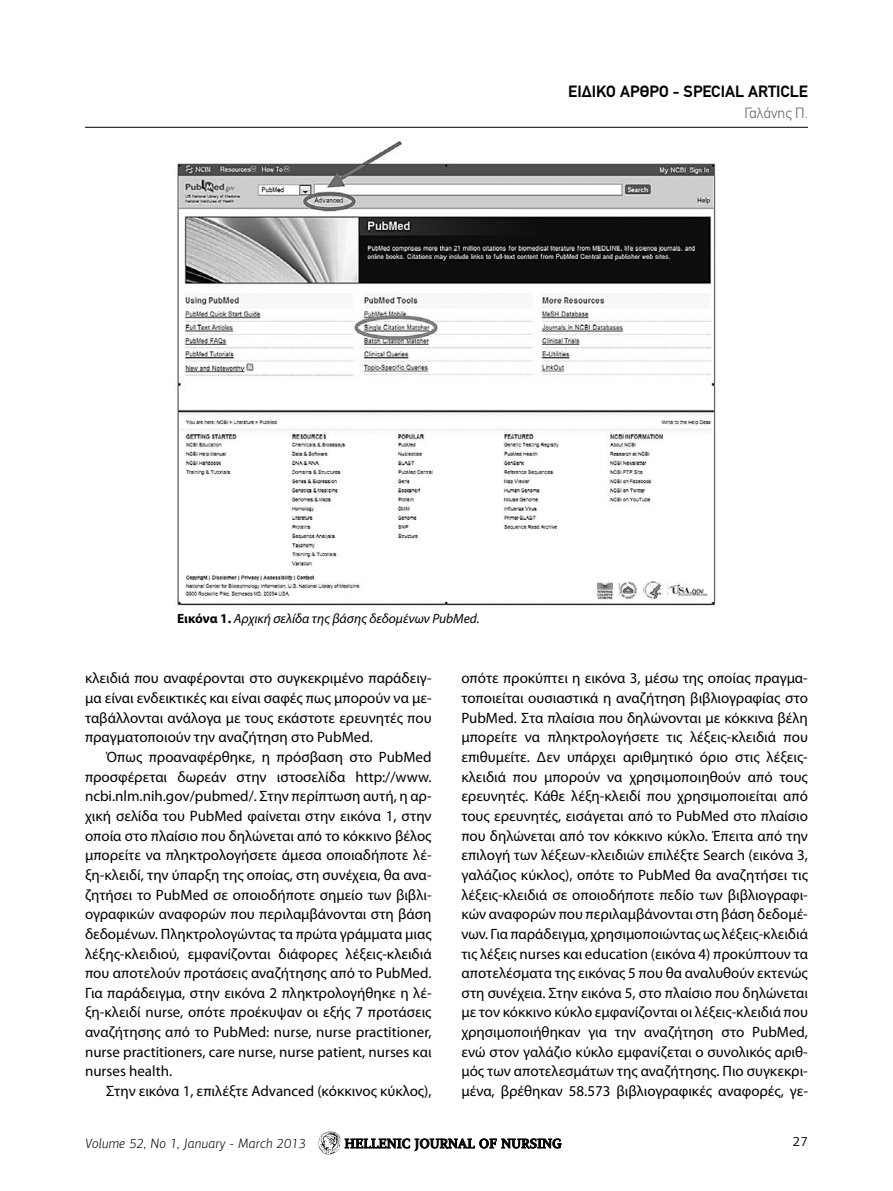
<style>
.page{position:relative;width:893px;height:1191px;background:#fff}
.page>*{position:absolute;margin:0;border:0;box-sizing:border-box;transform-origin:0 0}
.t1{font:700 16.5px "PF Din Text";color:#000}
.t2{font:15px/19.6px "Myriad Pro";color:#000;text-align:justify}
.t3{font:300 15px "PF Din Text";color:#696969}
.t4{font:italic 300 13.65px "PF Agora Sans Pro";letter-spacing:.025em;color:#000}
.t5{font:13.65px "PF Diplomat Med";color:#000}
.t6{font:13.65px "PF Agora Sans Pro";color:#000}
.t7{font:italic 13.5px "Myriad Pro";color:#000}
.s1{font-weight:700;font-style:normal}
</style>
<div class="page">
<hr style="left:85px;top:127px;width:723px;height:1px;background:#000">
<svg style="left:318px;top:1131px;width:244px;height:23px"></svg>
<img style="left:177px;top:141px;width:539px;height:465px">
<p class="t1" style="left:568px;top:82px;width:241px">ΕΙΔΙΚΟ ΑΡΘΡΟ - SPECIAL ARTICLE</p>
<p class="t3" style="left:744px;top:104px;width:65px">Γαλάνης Π.</p>
<p class="t7" style="left:177px;top:610px;width:304px"><span class="s1">Εικόνα 1.</span> Αρχική σελίδα της βάσης δεδομένων PubMed.</p>
<p class="t2" style="left:85px;top:668px;width:348px">κλειδιά που αναφέρονται στο συγκεκριμένο παράδειγ-</p>
<p class="t2" style="left:85px;top:688px;width:348px">μα είναι ενδεικτικές και είναι σαφές πως μπορούν να με-</p>
<p class="t2" style="left:85px;top:707px;width:348px">ταβάλλονται ανάλογα με τους εκάστοτε ερευνητές που</p>
<p class="t2" style="left:85px;top:727px;width:289px">πραγματοποιούν την αναζήτηση στο PubMed.</p>
<p class="t2" style="left:106px;top:747px;width:327px">Όπως προαναφέρθηκε, η πρόσβαση στο PubMed</p>
<p class="t2" style="left:85px;top:766px;width:348px">προσφέρεται δωρεάν στην ιστοσελίδα http://www.</p>
<p class="t2" style="left:85px;top:786px;width:348px">ncbi.nlm.nih.gov/pubmed/. Στην περίπτωση αυτή, η αρ-</p>
<p class="t2" style="left:85px;top:806px;width:348px">χική σελίδα του PubMed φαίνεται στην εικόνα 1, στην</p>
<p class="t2" style="left:85px;top:825px;width:348px">οποία στο πλαίσιο που δηλώνεται από το κόκκινο βέλος</p>
<p class="t2" style="left:85px;top:845px;width:348px">μπορείτε να πληκτρολογήσετε άμεσα οποιαδήποτε λέ-</p>
<p class="t2" style="left:85px;top:864px;width:348px">ξη-κλειδί, την ύπαρξη της οποίας, στη συνέχεια, θα ανα-</p>
<p class="t2" style="left:85px;top:884px;width:348px">ζητήσει το PubMed σε οποιοδήποτε σημείο των βιβλι-</p>
<p class="t2" style="left:85px;top:904px;width:348px">ογραφικών αναφορών που περιλαμβάνονται στη βάση</p>
<p class="t2" style="left:85px;top:923px;width:348px">δεδομένων. Πληκτρολογώντας τα πρώτα γράμματα μιας</p>
<p class="t2" style="left:85px;top:943px;width:348px">λέξης-κλειδιού, εμφανίζονται διάφορες λέξεις-κλειδιά</p>
<p class="t2" style="left:85px;top:963px;width:348px">που αποτελούν προτάσεις αναζήτησης από το PubMed.</p>
<p class="t2" style="left:85px;top:982px;width:348px">Για παράδειγμα, στην εικόνα 2 πληκτρολογήθηκε η λέ-</p>
<p class="t2" style="left:85px;top:1002px;width:348px">ξη-κλειδί nurse, οπότε προέκυψαν οι εξής 7 προτάσεις</p>
<p class="t2" style="left:85px;top:1022px;width:348px">αναζήτησης από το PubMed: nurse, nurse practitioner,</p>
<p class="t2" style="left:85px;top:1041px;width:348px">nurse practitioners, care nurse, nurse patient, nurses και</p>
<p class="t2" style="left:85px;top:1061px;width:89px">nurses health.</p>
<p class="t2" style="left:106px;top:1081px;width:327px">Στην εικόνα 1, επιλέξτε Advanced (κόκκινος κύκλος),</p>
<p class="t2" style="left:461px;top:668px;width:348px">οπότε προκύπτει η εικόνα 3, μέσω της οποίας πραγμα&shy;τοποιείται ουσιαστικά η αναζήτηση βιβλιογραφίας στο PubMed. Στα πλαίσια που δηλώνονται με κόκκινα βέλη μπορείτε να πληκτρολογήσετε τις λέξεις-κλειδιά που επιθυμείτε. Δεν υπάρχει αριθμητικό όριο στις λέξεις&shy;κλειδιά που μπορούν να χρησιμοποιηθούν από τους ερευνητές. Κάθε λέξη-κλειδί που χρησιμοποιείται από τους ερευνητές, εισάγεται από το PubMed στο πλαίσιο που δηλώνεται από τον κόκκινο κύκλο. Έπειτα από την επιλογή των λέξεων-κλειδιών επιλέξτε Search (εικόνα 3, γαλάζιος κύκλος), οπότε το PubMed θα αναζητήσει τις λέξεις-κλειδιά σε οποιοδήποτε πεδίο των βιβλιογραφι&shy;κών αναφορών που περιλαμβάνονται στη βάση δεδομέ&shy;νων. Για παράδειγμα, χρησιμοποιώντας ως λέξεις-κλειδιά τις λέξεις nurses και education (εικόνα 4) προκύπτουν τα αποτελέσματα της εικόνας 5 που θα αναλυθούν εκτενώς στη συνέχεια. Στην εικόνα 5, στο πλαίσιο που δηλώνεται με τον κόκκινο κύκλο εμφανίζονται οι λέξεις-κλειδιά που χρησιμοποιήθηκαν για την αναζήτηση στο PubMed, ενώ στον γαλάζιο κύκλο εμφανίζεται ο συνολικός αριθ&shy;μός των αποτελεσμάτων της αναζήτησης. Πιο συγκεκρι&shy;μένα, βρέθηκαν 58.573 βιβλιογραφικές αναφορές, γε-</p>
<p class="t4" style="left:85px;top:1135px;width:222px">Volume 52, No 1, January - March 2013</p>
<p class="t5" style="left:345px;top:1136px;width:218px">HELLENIC JOURNAL OF NURSING</p>
<p class="t6" style="left:793px;top:1133px;width:17px">27</p>
</div>
